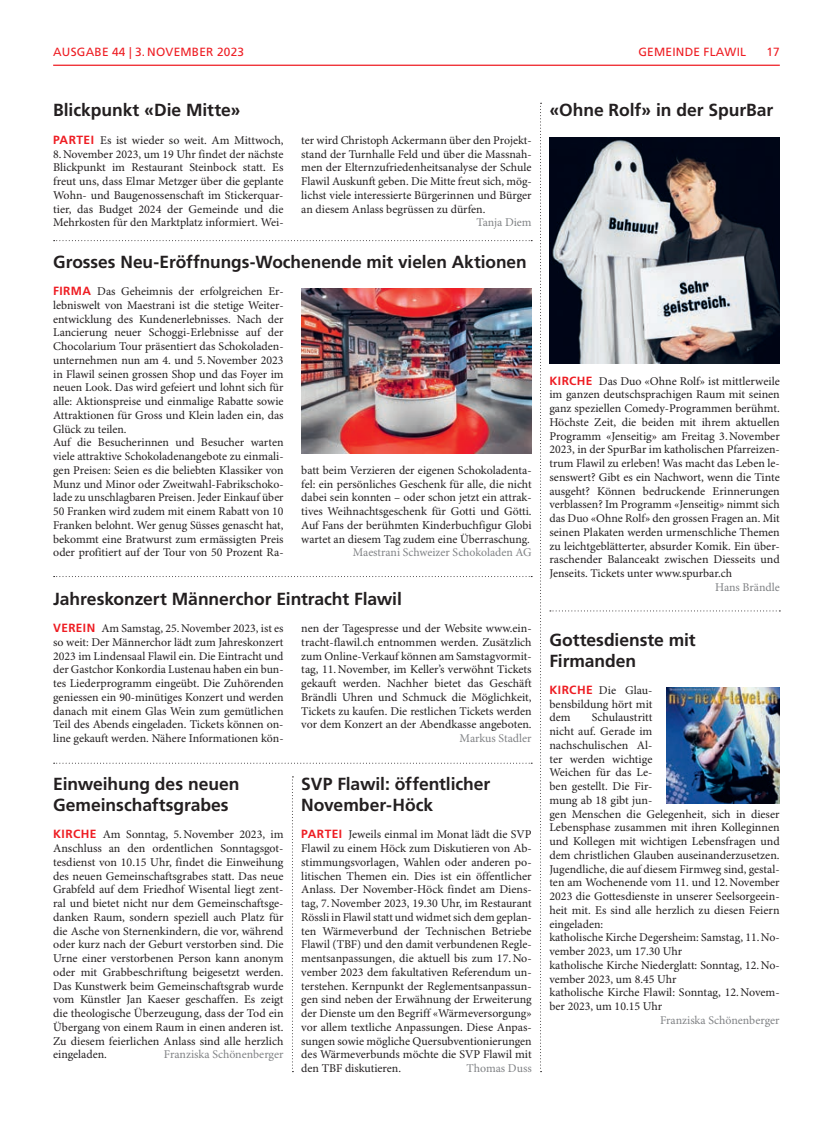
<style>
.page{position:relative;width:833px;height:1134px;background:#fff}
.page>*{position:absolute;margin:0;border:0;box-sizing:border-box;transform-origin:0 0}
.t1{font:700 17.5px/21.2px "Frutiger LT Std";letter-spacing:-.005em;color:#231f20}
.t2{font:11.88px/13.8px "Minion Pro";color:#231f20;text-align:justify}
.t3{font:11.88px "Minion Pro";letter-spacing:-.005em;color:#808285}
.t4{font:11.88px "Frutiger LT Std";letter-spacing:.02em;color:#ee1d23}
.s1{font-family:"Frutiger LT Std";font-weight:700;color:#ee1d23}
</style>
<div class="page">
<hr style="left:53px;top:65px;width:727px;height:1px;background:#ee1d23">
<svg style="left:540px;top:103px;width:1px;height:969px"></svg>
<svg style="left:54px;top:240px;width:478px;height:1px"></svg>
<svg style="left:54px;top:576px;width:478px;height:1px"></svg>
<svg style="left:550px;top:610px;width:230px;height:1px"></svg>
<svg style="left:54px;top:763px;width:478px;height:1px"></svg>
<svg style="left:292px;top:776px;width:1px;height:296px"></svg>
<img style="left:549px;top:137px;width:231px;height:227px">
<img style="left:301px;top:288px;width:230px;height:165px">
<img style="left:666px;top:687px;width:114px;height:117px">
<p class="t4" style="left:53px;top:45px;width:18px">AUSGABE</p>
<p class="t4" style="left:112px;top:45px;width:71px">44 | 3. NOVEMBER</p>
<p class="t4" style="left:217px;top:45px;width:29px">2023</p>
<p class="t4" style="left:638px;top:45px;width:109px">GEMEINDE FLAWIL</p>
<p class="t4" style="left:766px;top:45px;width:15px">17</p>
<h1 class="t1" style="left:53px;top:100px;width:189px">Blickpunkt «Die Mitte»</h1>
<p class="t2" style="left:53px;top:134px;width:232px"><span class="s1">PARTEI</span> Es ist wieder so weit. Am Mittwoch, 8.November 2023, um 19 Uhr findet der nächste Blickpunkt im Restaurant Steinbock statt. Es freut uns, dass Elmar Metzger über die geplante Wohn- und Baugenossenschaft im Stickerquar&shy;tier, das Budget 2024 der Gemeinde und die Mehrkosten für den Marktplatz informiert. Wei-</p>
<p class="t2" style="left:301px;top:134px;width:232px">ter wird Christoph Ackermann über den Projekt&shy;stand der Turnhalle Feld und über die Massnah&shy;men der Elternzufriedenheitsanalyse der Schule Flawil Auskunft geben. Die Mitte freut sich, mög&shy;lichst viele interessierte Bürgerinnen und Bürger an diesem Anlass begrüssen zu dürfen.</p>
<p class="t3" style="left:476px;top:215px;width:57px">Tanja Diem</p>
<h1 class="t1" style="left:53px;top:251px;width:475px">Grosses Neu-Eröffnungs-Wochenende mit vielen Aktionen</h1>
<p class="t2" style="left:53px;top:285px;width:232px;text-align:left"><span class="s1">FIRMA</span> Das Geheimnis der erfolgreichen Er&shy;lebniswelt von Maestrani ist die stetige Weiter&shy;entwicklung des Kundenerlebnisses. Nach der Lancierung neuer Schoggi-Erlebnisse auf der Chocolarium Tour präsentiert das Schokoladen&shy;unternehmen nun am 4. und 5.November 2023 in Flawil seinen grossen Shop und das Foyer im neuen Look. Das wird gefeiert und lohnt sich für alle: Aktionspreise und einmalige Rabatte sowie Attraktionen für Gross und Klein laden ein, das Glück zu teilen.<br>Auf die Besucherinnen und Besucher warten viele attraktive Schokoladenangebote zu einmali&shy;gen Preisen: Seien es die beliebten Klassiker von Munz und Minor oder Zweitwahl-Fabrikschoko&shy;lade zu unschlagbaren Preisen. Jeder Einkauf über 50 Franken wird zudem mit einem Rabatt von 10<br>Franken belohnt. Wer genug Süsses genascht hat, bekommt eine Bratwurst zum ermässigten Preis oder profitiert auf der Tour von 50 Prozent Ra-</p>
<p class="t2" style="left:301px;top:464px;width:232px">batt beim Verzieren der eigenen Schokoladenta&shy;fel: ein persönliches Geschenk für alle, die nicht dabei sein konnten – oder schon jetzt ein attrak&shy;tives Weihnachtsgeschenk für Gotti und Götti.<br>Auf Fans der berühmten Kinderbuchfigur Globi wartet an diesem Tag zudem eine Überraschung.</p>
<p class="t3" style="left:353px;top:545px;width:180px">Maestrani Schweizer Schokoladen AG</p>
<h1 class="t1" style="left:53px;top:588px;width:350px">Jahreskonzert Männerchor Eintracht Flawil</h1>
<p class="t2" style="left:53px;top:622px;width:232px"><span class="s1">VEREIN</span> Am Samstag, 25.November 2023, ist es so weit: Der Männerchor lädt zum Jahreskonzert 2023 im Lindensaal Flawil ein. Die Eintracht und der Gastchor Konkordia Lustenau haben ein bun&shy;tes Liederprogramm eingeübt. Die Zuhörenden geniessen ein 90-minütiges Konzert und werden danach mit einem Glas Wein zum gemütlichen Teil des Abends eingeladen. Tickets können on&shy;line gekauft werden. Nähere Informationen kön-</p>
<p class="t2" style="left:301px;top:622px;width:232px">nen der Tagespresse und der Website www.ein&shy;tracht-flawil.ch entnommen werden. Zusätzlich zum Online-Verkauf können am Samstagvormit&shy;tag, 11.November, im Keller’s verwöhnt Tickets gekauft werden. Nachher bietet das Geschäft Brändli Uhren und Schmuck die Möglichkeit, Tickets zu kaufen. Die restlichen Tickets werden vor dem Konzert an der Abendkasse angeboten.</p>
<p class="t3" style="left:459px;top:731px;width:74px">Markus Stadler</p>
<h1 class="t1" style="left:53px;top:774px;width:188px">Einweihung des neuen<br>Gemeinschaftsgrabes</h1>
<p class="t2" style="left:53px;top:828px;width:232px"><span class="s1">KIRCHE</span> Am Sonntag, 5.November 2023, im Anschluss an den ordentlichen Sonntagsgot&shy;tesdienst von 10.15 Uhr, findet die Einweihung des neuen Gemeinschaftsgrabes statt. Das neue Grabfeld auf dem Friedhof Wisental liegt zent&shy;ral und bietet nicht nur dem Gemeinschaftsge&shy;danken Raum, sondern speziell auch Platz für die Asche von Sternenkindern, die vor, während oder kurz nach der Geburt verstorben sind. Die Urne einer verstorbenen Person kann anonym oder mit Grabbeschriftung beigesetzt werden.<br>Das Kunstwerk beim Gemeinschaftsgrab wurde vom Künstler Jan Kaeser geschaffen. Es zeigt die theologische Überzeugung, dass der Tod ein Übergang von einem Raum in einen anderen ist.<br>Zu diesem feierlichen Anlass sind alle herzlich eingeladen.</p>
<p class="t3" style="left:164px;top:1047px;width:121px">Franziska Schönenberger</p>
<h1 class="t1" style="left:301px;top:774px;width:191px">SVP Flawil: öffentlicher<br>November-Höck</h1>
<p class="t2" style="left:301px;top:828px;width:232px"><span class="s1">PARTEI</span> Jeweils einmal im Monat lädt die SVP Flawil zu einem Höck zum Diskutieren von Ab&shy;stimmungsvorlagen, Wahlen oder anderen po&shy;litischen Themen ein. Dies ist ein öffentlicher Anlass. Der November-Höck findet am Diens&shy;tag, 7.November 2023, 19.30 Uhr, im Restaurant Rössli in Flawil statt und widmet sich dem geplan&shy;ten Wärmeverbund der Technischen Betriebe Flawil (TBF) und den damit verbundenen Regle&shy;mentsanpassungen, die aktuell bis zum 17.No&shy;vember 2023 dem fakultativen Referendum un&shy;terstehen. Kernpunkt der Reglementsanpassun&shy;gen sind neben der Erwähnung der Erweiterung der Dienste um den Begriff «Wärmeversorgung» vor allem textliche Anpassungen. Diese Anpas&shy;sungen sowie mögliche Quersubventionierungen des Wärmeverbunds möchte die SVP Flawil mit den TBF diskutieren.</p>
<p class="t3" style="left:466px;top:1061px;width:67px">Thomas Duss</p>
<h1 class="t1" style="left:549px;top:100px;width:225px">«Ohne Rolf» in der SpurBar</h1>
<p class="t2" style="left:549px;top:374px;width:232px"><span class="s1">KIRCHE</span> Das Duo «Ohne Rolf» ist mittlerweile im ganzen deutschsprachigen Raum mit seinen ganz speziellen Comedy-Programmen berühmt.<br>Höchste Zeit, die beiden mit ihrem aktuellen Programm «Jenseitig» am Freitag 3.November 2023, in der SpurBar im katholischen Pfarreizen&shy;trum Flawil zu erleben! Was macht das Leben le&shy;senswert? Gibt es ein Nachwort, wenn die Tinte ausgeht? Können bedruckende Erinnerungen verblassen? Im Programm «Jenseitig» nimmt sich das Duo «Ohne Rolf» den grossen Fragen an. Mit seinen Plakaten werden urmenschliche Themen zu leichtgeblätterter, absurder Komik. Ein über&shy;raschender Balanceakt zwischen Diesseits und Jenseits. Tickets unter www.spurbar.ch</p>
<p class="t3" style="left:715px;top:580px;width:66px">Hans Brändle</p>
<h1 class="t1" style="left:549px;top:629px;width:148px">Gottesdienste mit<br>Firmanden</h1>
<p class="t2" style="left:549px;top:684px;width:105px"><span class="s1">KIRCHE</span> Die Glau&shy;bensbildung hört mit dem</p>
<p class="t2" style="left:549px;top:711px;width:232px;text-align:left;text-indent:42px">Schulaustritt<br>nicht auf. Gerade im<br>nachschulischen Al-<br>ter werden wichtige<br>Weichen für das Le-<br>ben gestellt. Die Fir-<br>mung ab 18 gibt jun-<br>gen Menschen die Gelegenheit, sich in dieser Lebensphase zusammen mit ihren Kolleginnen und Kollegen mit wichtigen Lebensfragen und dem christlichen Glauben auseinanderzusetzen.<br>Jugendliche, die auf diesem Firmweg sind, gestal&shy;ten am Wochenende vom 11. und 12.November 2023 die Gottesdienste in unserer Seelsorgeein&shy;heit mit. Es sind alle herzlich zu diesen Feiern eingeladen:<br>katholische Kirche Degersheim: Samstag, 11.No&shy;vember 2023, um 17.30 Uhr<br>katholische Kirche Niederglatt: Sonntag, 12.No&shy;vember 2023, um 8.45 Uhr<br>katholische Kirche Flawil: Sonntag, 12.Novem&shy;ber 2023, um 10.15 Uhr</p>
<p class="t3" style="left:660px;top:1013px;width:121px">Franziska Schönenberger</p>
</div>
